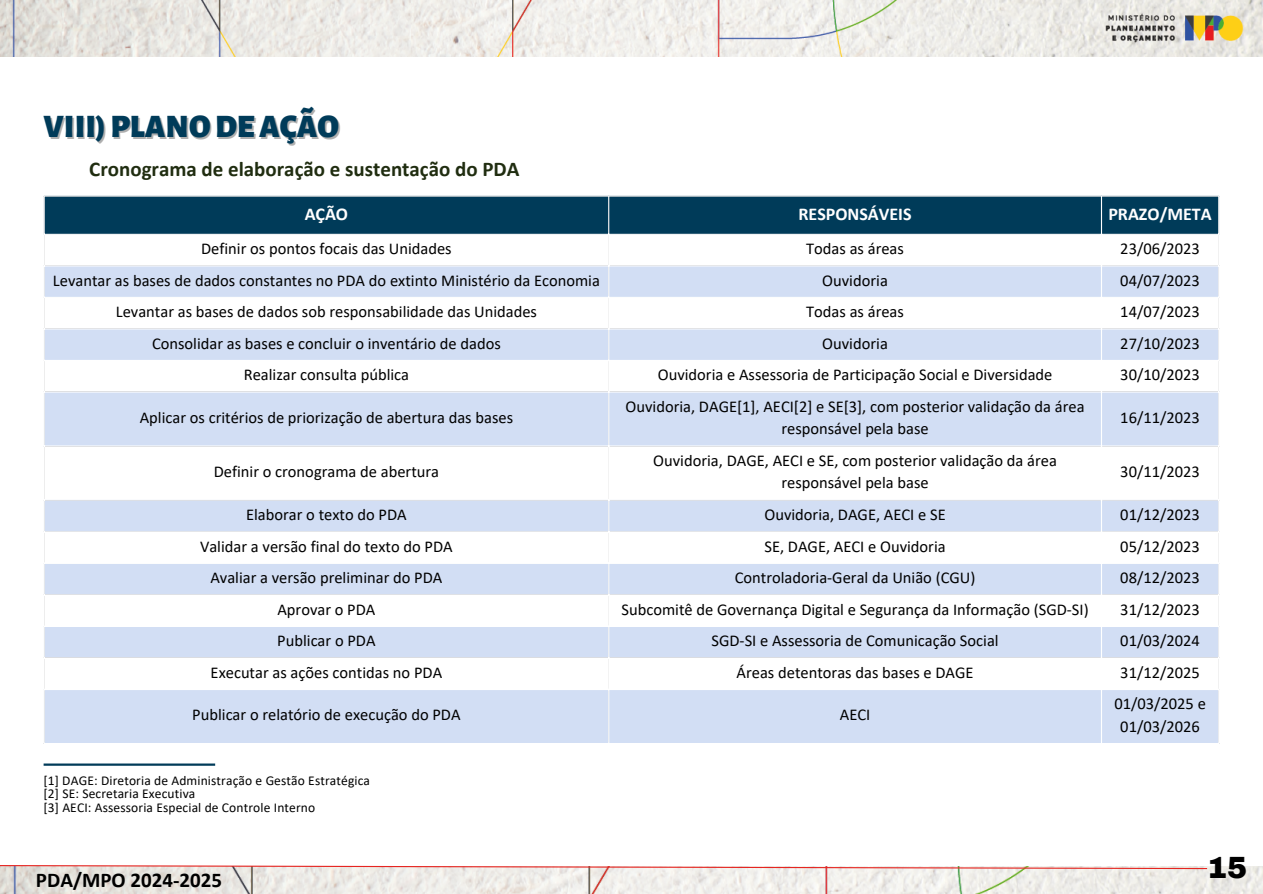
<style>
.page{position:relative;width:1263px;height:894px;background:#fff}
.page>*{position:absolute;margin:0;border:0;box-sizing:border-box;transform-origin:0 0}
.t1{font:900 33px "Alegreya Sans";color:#003b59}
.t2{font:900 30px "Archivo";color:#000}
.t3{font:700 21px "Calibri";color:#202d10}
.t4{font:700 21px "Calibri";color:#000}
.t5{font:700 18px "Calibri";color:#fff}
.t6{font:16.5px/22.5px "Calibri";color:#000;text-align:center}
.t7{font:13.5px "Calibri";letter-spacing:.01em;color:#000}
</style>
<div class="page">
<img style="left:0;top:0;width:1263px;height:56px">
<div style="left:45px;top:196px;width:1173px;height:38px;background:#003b59"></div>
<svg style="left:45px;top:266px;width:1173px;height:476px;fill:#d2def4"></svg>
<svg style="left:45px;top:532px;width:1173px;height:156px"></svg>
<hr style="left:608px;top:196px;width:1px;height:546px;background:#fff">
<hr style="left:1101px;top:196px;width:1px;height:546px;background:#fff">
<hr style="left:44px;top:297px;width:1175px;height:1px;background:#fff">
<hr style="left:44px;top:328px;width:1175px;height:1px;background:#fff">
<hr style="left:44px;top:360px;width:1175px;height:1px;background:#fff">
<hr style="left:44px;top:391px;width:1175px;height:1px;background:#fff">
<hr style="left:44px;top:445px;width:1175px;height:1px;background:#fff">
<hr style="left:44px;top:499px;width:1175px;height:1px;background:#fff">
<hr style="left:44px;top:531px;width:1175px;height:1px;background:#fff">
<hr style="left:44px;top:562px;width:1175px;height:1px;background:#fff">
<hr style="left:44px;top:594px;width:1175px;height:1px;background:#fff">
<hr style="left:44px;top:625px;width:1175px;height:1px;background:#fff">
<hr style="left:44px;top:657px;width:1175px;height:1px;background:#fff">
<hr style="left:44px;top:688px;width:1175px;height:1px;background:#fff">
<hr style="left:44px;top:763px;width:171px;height:2px;background:#003b59">
<img style="left:0;top:866px;width:1263px;height:27px">
<svg style="left:0;top:865px;width:1208px;height:4px"></svg>
<p class="t1" style="left:44px;top:111px;width:297px">VIII)PLANODEAÇÃO</p>
<p class="t3" style="left:89px;top:160px;width:432px">Cronograma de elaboração e sustentação do PDA</p>
<p class="t5" style="left:305px;top:207px;width:45px">AÇÃO</p>
<p class="t5" style="left:798px;top:207px;width:115px">RESPONSÁVEIS</p>
<p class="t5" style="left:1108px;top:207px;width:105px">PRAZO/META</p>
<p class="t6" style="left:201px;top:238px;width:252px">Definir os pontos focais das Unidades</p>
<p class="t6" style="left:806px;top:238px;width:99px">Todas as áreas</p>
<p class="t6" style="left:1120px;top:238px;width:81px">23/06/2023</p>
<p class="t6" style="left:53px;top:270px;width:548px">Levantar as bases de dados constantes no PDA do extinto Ministério da Economia</p>
<p class="t6" style="left:822px;top:270px;width:67px">Ouvidoria</p>
<p class="t6" style="left:1120px;top:270px;width:81px">04/07/2023</p>
<p class="t6" style="left:116px;top:301px;width:423px">Levantar as bases de dados sob responsabilidade das Unidades</p>
<p class="t6" style="left:806px;top:301px;width:99px">Todas as áreas</p>
<p class="t6" style="left:1120px;top:301px;width:81px">14/07/2023</p>
<p class="t6" style="left:152px;top:333px;width:350px">Consolidar as bases e concluir o inventário de dados</p>
<p class="t6" style="left:822px;top:333px;width:67px">Ouvidoria</p>
<p class="t6" style="left:1120px;top:333px;width:81px">27/10/2023</p>
<p class="t6" style="left:244px;top:364px;width:167px">Realizar consulta pública</p>
<p class="t6" style="left:658px;top:364px;width:396px">Ouvidoria e Assessoria de Participação Social e Diversidade</p>
<p class="t6" style="left:1120px;top:364px;width:81px">30/10/2023</p>
<p class="t6" style="left:140px;top:407px;width:375px">Aplicar os critérios de priorização de abertura das bases</p>
<p class="t6" style="left:625px;top:396px;width:461px">Ouvidoria, DAGE[1], AECI[2] e SE[3], com posterior validação da área responsável pela base</p>
<p class="t6" style="left:1120px;top:407px;width:81px">16/11/2023</p>
<p class="t6" style="left:214px;top:461px;width:227px">Definir o cronograma de abertura</p>
<p class="t6" style="left:653px;top:450px;width:405px">Ouvidoria, DAGE, AECI e SE, com posterior validação da área responsável pela base</p>
<p class="t6" style="left:1120px;top:461px;width:81px">30/11/2023</p>
<p class="t6" style="left:246px;top:504px;width:162px">Elaborar o texto do PDA</p>
<p class="t6" style="left:764px;top:504px;width:183px">Ouvidoria, DAGE, AECI e SE</p>
<p class="t6" style="left:1120px;top:504px;width:81px">01/12/2023</p>
<p class="t6" style="left:200px;top:536px;width:254px">Validar a versão final do texto do PDA</p>
<p class="t6" style="left:764px;top:536px;width:183px">SE, DAGE, AECI e Ouvidoria</p>
<p class="t6" style="left:1120px;top:536px;width:81px">05/12/2023</p>
<p class="t6" style="left:210px;top:567px;width:234px">Avaliar a versão preliminar do PDA</p>
<p class="t6" style="left:735px;top:567px;width:242px">Controladoria-Geral da União (CGU)</p>
<p class="t6" style="left:1120px;top:567px;width:81px">08/12/2023</p>
<p class="t6" style="left:277px;top:599px;width:100px">Aprovar o PDA</p>
<p class="t6" style="left:621px;top:599px;width:469px">Subcomitê de Governança Digital e Segurança da Informação (SGD-SI)</p>
<p class="t6" style="left:1120px;top:599px;width:81px">31/12/2023</p>
<p class="t6" style="left:277px;top:630px;width:100px">Publicar o PDA</p>
<p class="t6" style="left:711px;top:630px;width:289px">SGD-SI e Assessoria de Comunicação Social</p>
<p class="t6" style="left:1120px;top:630px;width:81px">01/03/2024</p>
<p class="t6" style="left:211px;top:662px;width:233px">Executar as ações contidas no PDA</p>
<p class="t6" style="left:736px;top:662px;width:239px">Áreas detentoras das bases e DAGE</p>
<p class="t6" style="left:1120px;top:662px;width:81px">31/12/2025</p>
<p class="t6" style="left:192px;top:704px;width:270px">Publicar o relatório de execução do PDA</p>
<p class="t6" style="left:840px;top:704px;width:32px">AECI</p>
<p class="t6" style="left:1114px;top:693px;width:93px">01/03/2025 e<br>01/03/2026</p>
<p class="t7" style="left:44px;top:774px;width:328px">[1] DAGE: Diretoria de Administração e Gestão Estratégica</p>
<p class="t7" style="left:44px;top:788px;width:153px">[2] SE: Secretaria Executiva</p>
<p class="t7" style="left:44px;top:801px;width:273px">[3] AECI: Assessoria Especial de Controle Interno</p>
<p class="t4" style="left:36px;top:870px;width:188px">PDA/MPO 2024-2025</p>
<p class="t2" style="left:1207px;top:851px;width:42px">15</p>
</div>
